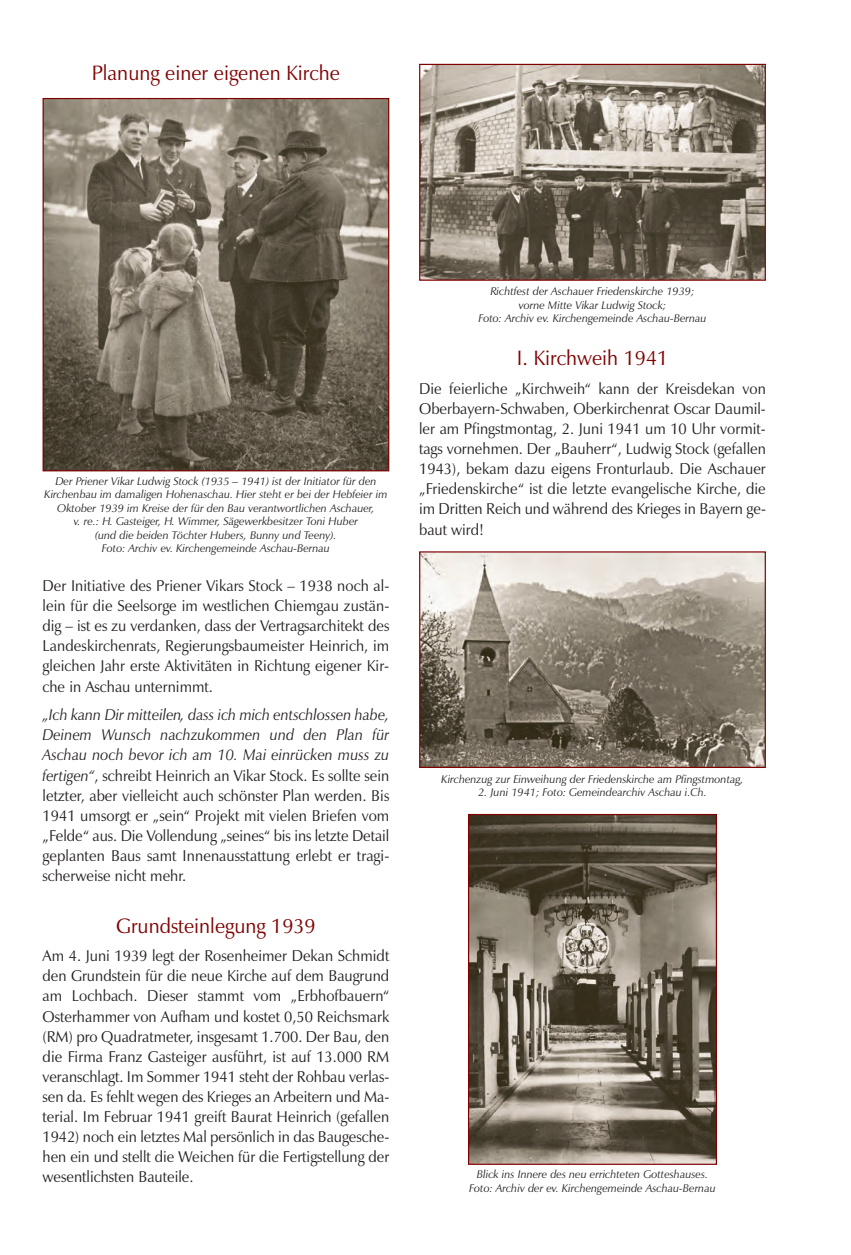
<style>
.page{position:relative;width:851px;height:1255px;background:#fff}
.page>*{position:absolute;margin:0;border:0;box-sizing:border-box;transform-origin:0 0}
.t1{font:21px "Zapf Humanist 601 BT";color:#800000;scale:.96 1}
.t2{font:15.75px/20.1px "Zapf Humanist 601 BT";color:#231f20;text-align:justify;scale:.95 1}
.t3{font:italic 11.25px/13.5px "Zapf Humanist 601 BT";color:#231f20;text-align:center}
.s1{font-style:italic}
</style>
<div class="page">
<img style="left:421px;top:66px;width:342px;height:213px">
<div style="left:419px;top:64px;width:346px;height:217px;border:1px solid #800000"></div>
<img style="left:45px;top:100px;width:342px;height:369px">
<div style="left:43px;top:98px;width:346px;height:373px;border:1px solid #800000"></div>
<img style="left:421px;top:553px;width:342px;height:213px">
<div style="left:419px;top:551px;width:346px;height:217px;border:1px solid #800000"></div>
<img style="left:470px;top:816px;width:245px;height:346px">
<div style="left:468px;top:814px;width:249px;height:350px;border:1px solid #800000"></div>
<h1 class="t1" style="left:92px;top:60px;width:260px">Planung einer eigenen Kirche</h1>
<p class="t3" style="left:44px;top:474px;width:345px">Der Priener Vikar Ludwig Stock (1935 – 1941) ist der Initiator für den Kirchenbau im damaligen Hohenaschau. Hier steht er bei der Hebfeier im Oktober 1939 im Kreise der für den Bau verantwortlichen Aschauer,<br>v. re.: H. Gasteiger, H. Wimmer, Sägewerkbesitzer Toni Huber<br>(und die beiden Töchter Hubers, Bunny und Teeny).<br>Foto: Archiv ev. Kirchengemeinde Aschau-Bernau</p>
<p class="t2" style="left:43px;top:575px;width:366px">Der Initiative des Priener Vikars Stock – 1938 noch al&shy;lein für die Seelsorge im westlichen Chiemgau zustän&shy;dig – ist es zu verdanken, dass der Vertragsarchitekt des Landeskirchenrats, Regierungsbaumeister Heinrich, im gleichen Jahr erste Aktivitäten in Richtung eigener Kir&shy;che in Aschau unternimmt.</p>
<p class="t2" style="left:43px;top:704px;width:366px"><span class="s1">„Ich kann Dir mitteilen, dass ich mich entschlossen habe, Deinem Wunsch nachzukommen und den Plan für Aschau noch bevor ich am 10. Mai einrücken muss zu fertigen“</span>, schreibt Heinrich an Vikar Stock. Es sollte sein letzter, aber vielleicht auch schönster Plan werden. Bis 1941 umsorgt er „sein“ Projekt mit vielen Briefen vom „Felde“ aus. Die Vollendung „seines“ bis ins letzte Detail geplanten Baus samt Innenausstattung erlebt er tragi&shy;scherweise nicht mehr.</p>
<h1 class="t1" style="left:116px;top:913px;width:209px">Grundsteinlegung 1939</h1>
<p class="t2" style="left:43px;top:945px;width:367px">Am 4. Juni 1939 legt der Rosenheimer Dekan Schmidt den Grundstein für die neue Kirche auf dem Baugrund am Lochbach. Dieser stammt vom „Erbhofbauern“ Osterhammer von Aufham und kostet 0,50 Reichsmark (RM) pro Quadratmeter, insgesamt 1.700. Der Bau, den die Firma Franz Gasteiger ausführt, ist auf 13.000 RM veranschlagt. Im Sommer 1941 steht der Rohbau verlas&shy;sen da. Es fehlt wegen des Krieges an Arbeitern und Ma&shy;terial. Im Februar 1941 greift Baurat Heinrich (gefallen 1942) noch ein letztes Mal persönlich in das Baugesche&shy;hen ein und stellt die Weichen für die Fertigstellung der wesentlichsten Bauteile.</p>
<p class="t3" style="left:478px;top:284px;width:229px">Richtfest der Aschauer Friedenskirche 1939; vorne Mitte Vikar Ludwig Stock;<br>Foto: Archiv ev. Kirchengemeinde Aschau-Bernau</p>
<h1 class="t1" style="left:517px;top:345px;width:159px">I. Kirchweih 1941</h1>
<p class="t2" style="left:419px;top:378px;width:367px">Die feierliche „Kirchweih“ kann der Kreisdekan von Oberbayern-Schwaben, Oberkirchenrat Oscar Daumil&shy;ler am Pfingstmontag, 2. Juni 1941 um 10 Uhr vormit&shy;tags vornehmen. Der „Bauherr“, Ludwig Stock (gefallen 1943), bekam dazu eigens Fronturlaub. Die Aschauer „Friedenskirche“ ist die letzte evangelische Kirche, die im Dritten Reich und während des Krieges in Bayern ge&shy;baut wird!</p>
<p class="t3" style="left:441px;top:772px;width:304px">Kirchenzug zur Einweihung der Friedenskirche am Pfingstmontag,</p>
<p class="t3" style="left:478px;top:785px;width:230px">2. Juni 1941; Foto: Gemeindearchiv Aschau i.Ch.</p>
<p class="t3" style="left:469px;top:1167px;width:248px">Blick ins Innere des neu errichteten Gotteshauses.<br>Foto: Archiv der ev. Kirchengemeinde Aschau-Bernau</p>
</div>
